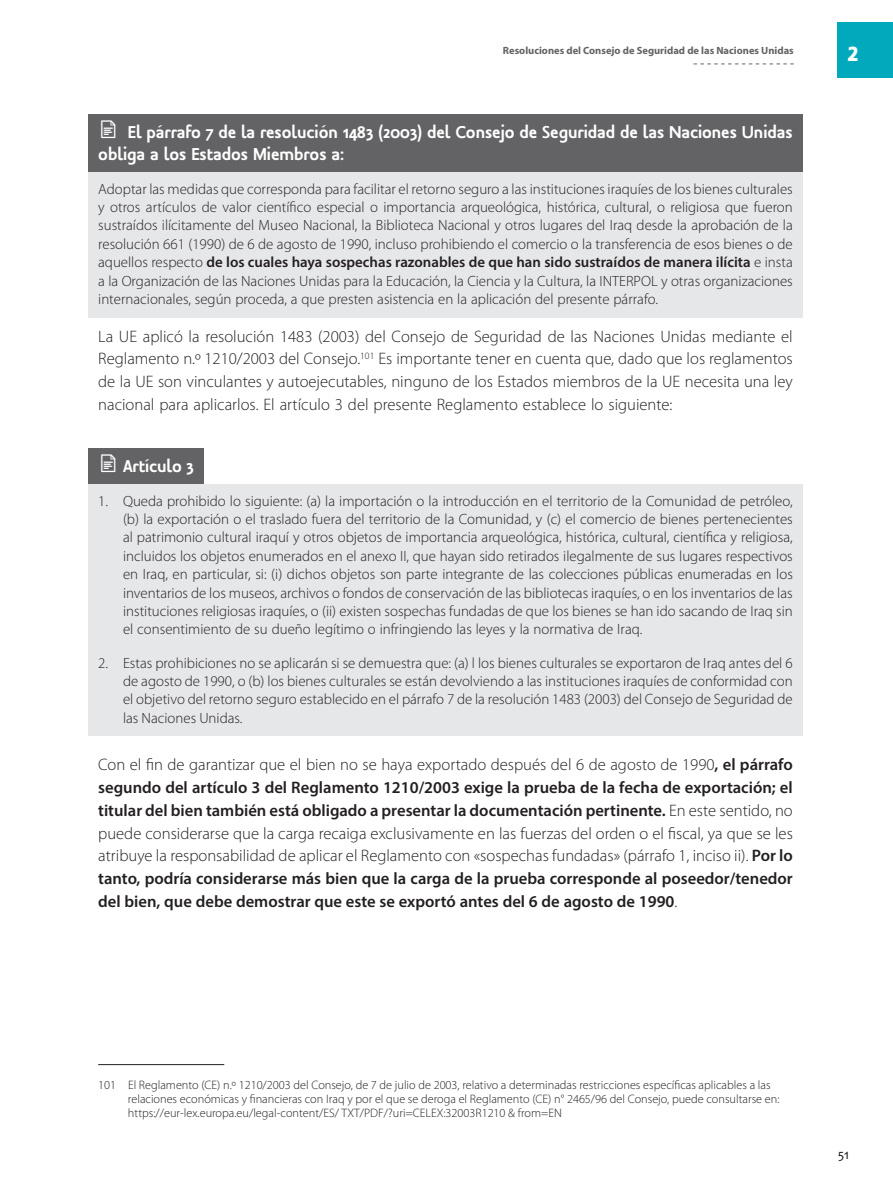
<style>
.page{position:relative;width:893px;height:1191px;background:#fff}
.page>*{position:absolute;margin:0;border:0;box-sizing:border-box;transform-origin:0 0}
.t1{font:700 28px "Legal LT Std";color:#fff}
.t2{font:700 17.5px/22.8px "Legal LT Std";color:#fff}
.t3{font:600 16.62px/22.8px "Myriad Pro";color:#231f20;text-align:justify}
.t4{font:300 16.62px/22.8px "Myriad Pro";color:#231f20;text-align:justify}
.Article__a__der{font:300 14.88px/18.4px "Myriad Pro";color:#231f20;text-align:justify}
.Article_text{font:300 14.88px/18.4px "Myriad Pro";color:#231f20;text-align:justify}
.t5{font:14px "Legal LT Std";color:#231f20}
.Footnote_text{font:300 12.25px/14px "Myriad Pro";color:#231f20}
.t6{font:700 10.5px "Myriad Pro";color:#636366}
.s1{font-weight:600}
.s2{font-weight:300}
</style>
<div class="page">
<div style="left:837px;top:22px;width:56px;height:56px;background:#00aabc"></div>
<svg style="left:693px;top:63px;width:101px;height:1px"></svg>
<div style="left:88px;top:114px;width:715px;height:61px;background:#636366"></div>
<div style="left:88px;top:173px;width:715px;height:145px;background:#e6e7e9"></div>
<div style="left:88px;top:449px;width:116px;height:38px;background:#636366"></div>
<div style="left:88px;top:484px;width:715px;height:164px;background:#e6e7e9"></div>
<div style="left:88px;top:646px;width:715px;height:90px;background:#e6e7e9"></div>
<hr style="left:98px;top:1064px;width:126px;height:1px;background:#231f20">
<p class="t6" style="left:503px;top:43px;width:292px">Resoluciones del Consejo de Seguridad de las Naciones Unidas</p>
<p class="t2" style="left:98px;top:121px;width:696px;text-indent:30px">El párrafo 7 de la resolución 1483 (2003) del Consejo de Seguridad de las Naciones Unidas obliga a los Estados Miembros a:</p>
<p class="Article_text" style="left:98px;top:179px;width:696px">Adoptar las medidas que corresponda para facilitar el retorno seguro a las instituciones iraquíes de los bienes culturales y otros artículos de valor científico especial o importancia arqueológica, histórica, cultural, o religiosa que fueron sustraídos ilícitamente del Museo Nacional, la Biblioteca Nacional y otros lugares del Iraq desde la aprobación de la resolución 661 (1990) de 6 de agosto de 1990, incluso prohibiendo el comercio o la transferencia de esos bienes o de aquellos respecto <span class="s1">de los cuales haya sospechas razonables de que han sido sustraídos de manera ilícita</span> e insta a la Organización de las Naciones Unidas para la Educación, la Ciencia y la Cultura, la INTERPOL y otras organizaciones internacionales, según proceda, a que presten asistencia en la aplicación del presente párrafo.</p>
<p class="t4" style="left:98px;top:324px;width:696px">La UE aplicó la resolución 1483 (2003) del Consejo de Seguridad de las Naciones Unidas mediante el Reglamento n.º 1210/2003 del Consejo.<sup>101</sup> Es importante tener en cuenta que, dado que los reglamentos de la UE son vinculantes y autoejecutables, ninguno de los Estados miembros de la UE necesita una ley nacional para aplicarlos. El artículo 3 del presente Reglamento establece lo siguiente:</p>
<p class="t2" style="left:123px;top:455px;width:72px">Artículo 3</p>
<p class="Article__a__der" style="left:123px;top:491px;width:671px;text-indent:-25px">1. Queda prohibido lo siguiente: (a) la importación o la introducción en el territorio de la Comunidad de petróleo, (b) la exportación o el traslado fuera del territorio de la Comunidad, y (c) el comercio de bienes pertenecientes al patrimonio cultural iraquí y otros objetos de importancia arqueológica, histórica, cultural, científica y religiosa, incluidos los objetos enumerados en el anexo II, que hayan sido retirados ilegalmente de sus lugares respectivos en Iraq, en particular, si: (i) dichos objetos son parte integrante de las colecciones públicas enumeradas en los inventarios de los museos, archivos o fondos de conservación de las bibliotecas iraquíes, o en los inventarios de las instituciones religiosas iraquíes, o (ii) existen sospechas fundadas de que los bienes se han ido sacando de Iraq sin el consentimiento de su dueño legítimo o infringiendo las leyes y la normativa de Iraq.</p>
<p class="Article__a__der" style="left:123px;top:653px;width:671px;text-indent:-25px">2. Estas prohibiciones no se aplicarán si se demuestra que: (a) l los bienes culturales se exportaron de Iraq antes del 6 de agosto de 1990, o (b) los bienes culturales se están devolviendo a las instituciones iraquíes de conformidad con el objetivo del retorno seguro establecido en el párrafo 7 de la resolución 1483 (2003) del Consejo de Seguridad de las Naciones Unidas.</p>
<p class="t3" style="left:98px;top:753px;width:696px"><span class="s2">Con el fin de garantizar que el bien no se haya exportado después del 6 de agosto de 1990</span>, el párrafo segundo del artículo 3 del Reglamento 1210/2003 exige la prueba de la fecha de exportación; el titular del bien también está obligado a presentar la documentación pertinente. <span class="s2">En este sentido, no puede considerarse que la carga recaiga exclusivamente en las fuerzas del orden o el fiscal, ya que se les atribuye la responsabilidad de aplicar el Reglamento con «sospechas fundadas» (párrafo 1, inciso ii).</span> Por lo tanto, podría considerarse más bien que la carga de la prueba corresponde al poseedor/tenedor del bien, que debe demostrar que este se exportó antes del 6 de agosto de 1990<span class="s2">.</span></p>
<h1 class="t1" style="left:847px;top:36px;width:13px">2</h1>
<p class="Footnote_text" style="left:128px;top:1077px;width:653px;text-indent:-30px">101 El Reglamento (CE) n.º 1210/2003 del Consejo, de 7 de julio de 2003, relativo a determinadas restricciones específicas aplicables a las relaciones económicas y financieras con Iraq y por el que se deroga el Reglamento (CE) n° 2465/96 del Consejo, puede consultarse en: https://eur-lex.europa.eu/legal-content/ES/ TXT/PDF/?uri=CELEX:32003R1210 &amp; from=EN</p>
<p class="t5" style="left:838px;top:1146px;width:12px">51</p>
</div>
